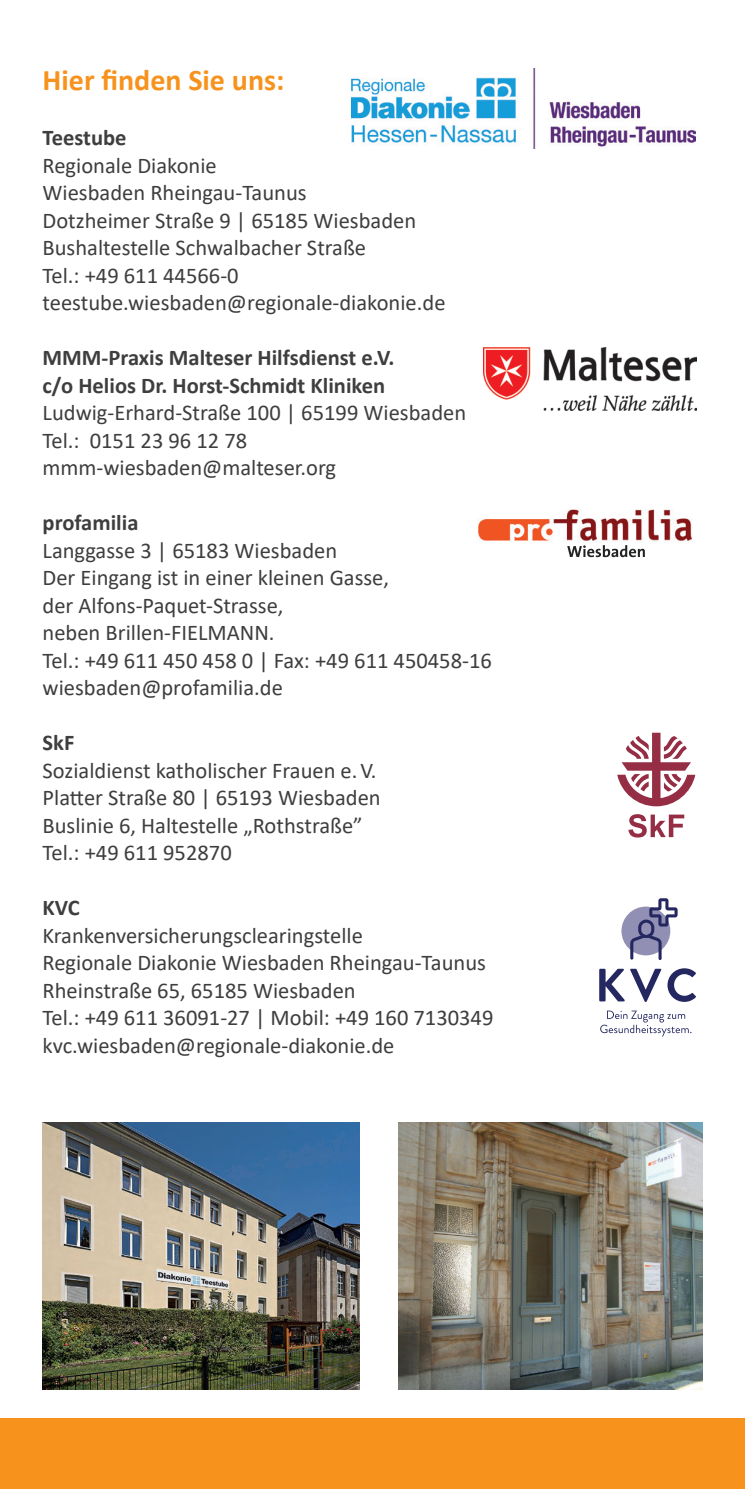
<style>
.page{position:relative;width:745px;height:1489px;background:#fff}
.page>*{position:absolute;margin:0;border:0;box-sizing:border-box;transform-origin:0 0}
.t1{font:700 30px "Calibri";color:#f7931d}
.t2{font:22.5px/27.5px "Calibri";color:#3e3e3f}
.t3{font:700 22.5px/27.5px "Calibri";color:#3e3e3f}
</style>
<div class="page">
<img style="left:351px;top:69px;width:343px;height:80px">
<img style="left:483px;top:347px;width:213px;height:64px">
<div style="left:621px;top:906px;width:48px;height:49px;background:#9190b4;border-radius:50%"></div>
<svg style="left:599px;top:968px;width:62px;height:33px"></svg>
<svg style="left:667px;top:968px;width:28px;height:33px"></svg>
<svg style="left:600px;top:1010px;width:91px;height:26px"></svg>
<svg style="left:630px;top:898px;width:47px;height:62px"></svg>
<svg style="left:628px;top:814px;width:55px;height:23px"></svg>
<svg style="left:617px;top:732px;width:77px;height:74px"></svg>
<img style="left:478px;top:509px;width:214px;height:49px">
<img style="left:567px;top:545px;width:77px;height:12px">
<img style="left:43px;top:1122px;width:316px;height:267px">
<img style="left:398px;top:1122px;width:304px;height:267px">
<div style="left:0;top:1417px;width:744px;height:71px;background:#f7931d"></div>
<h1 class="t1" style="left:43px;top:59px;width:243px">Hier finden Sie uns:</h1>
<p class="t3" style="left:43px;top:123px;width:85px">Teestube</p>
<p class="t2" style="left:43px;top:151px;width:404px">Regionale Diakonie<br>Wiesbaden Rheingau-Taunus<br>Dotzheimer Straße 9 | 65185 Wiesbaden<br>Bushaltestelle Schwalbacher Straße<br>Tel.: +49 611 44566-0 teestube.wiesbaden@regionale-diakonie.de</p>
<p class="t3" style="left:43px;top:343px;width:353px">MMM-Praxis Malteser Hilfsdienst e.V. c/o Helios Dr. Horst-Schmidt Kliniken</p>
<p class="t2" style="left:43px;top:398px;width:425px">Ludwig-Erhard-Straße 100 | 65199 Wiesbaden<br>Tel.: 0151 23 96 12 78 mmm-wiesbaden@malteser.org</p>
<p class="t3" style="left:43px;top:508px;width:97px">profamilia</p>
<p class="t2" style="left:43px;top:536px;width:450px">Langgasse 3 | 65183 Wiesbaden<br>Der Eingang ist in einer kleinen Gasse,<br>der Alfons-Paquet-Strasse,<br>neben Brillen-FIELMANN.<br>Tel.: +49 611 450 458 0 | Fax: +49 611 450458-16 wiesbaden@profamilia.de</p>
<p class="t3" style="left:43px;top:728px;width:33px">SkF</p>
<p class="t2" style="left:43px;top:756px;width:339px">Sozialdienst katholischer Frauen e. V.<br>Platter Straße 80 | 65193 Wiesbaden Buslinie 6, Haltestelle „Rothstraße” Tel.: +49 611 952870</p>
<p class="t3" style="left:43px;top:893px;width:39px">KVC</p>
<p class="t2" style="left:43px;top:921px;width:452px">Krankenversicherungsclearingstelle<br>Regionale Diakonie Wiesbaden Rheingau-Taunus Rheinstraße 65, 65185 Wiesbaden<br>Tel.: +49 611 36091-27 | Mobil: +49 160 7130349 kvc.wiesbaden@regionale-diakonie.de</p>
</div>
